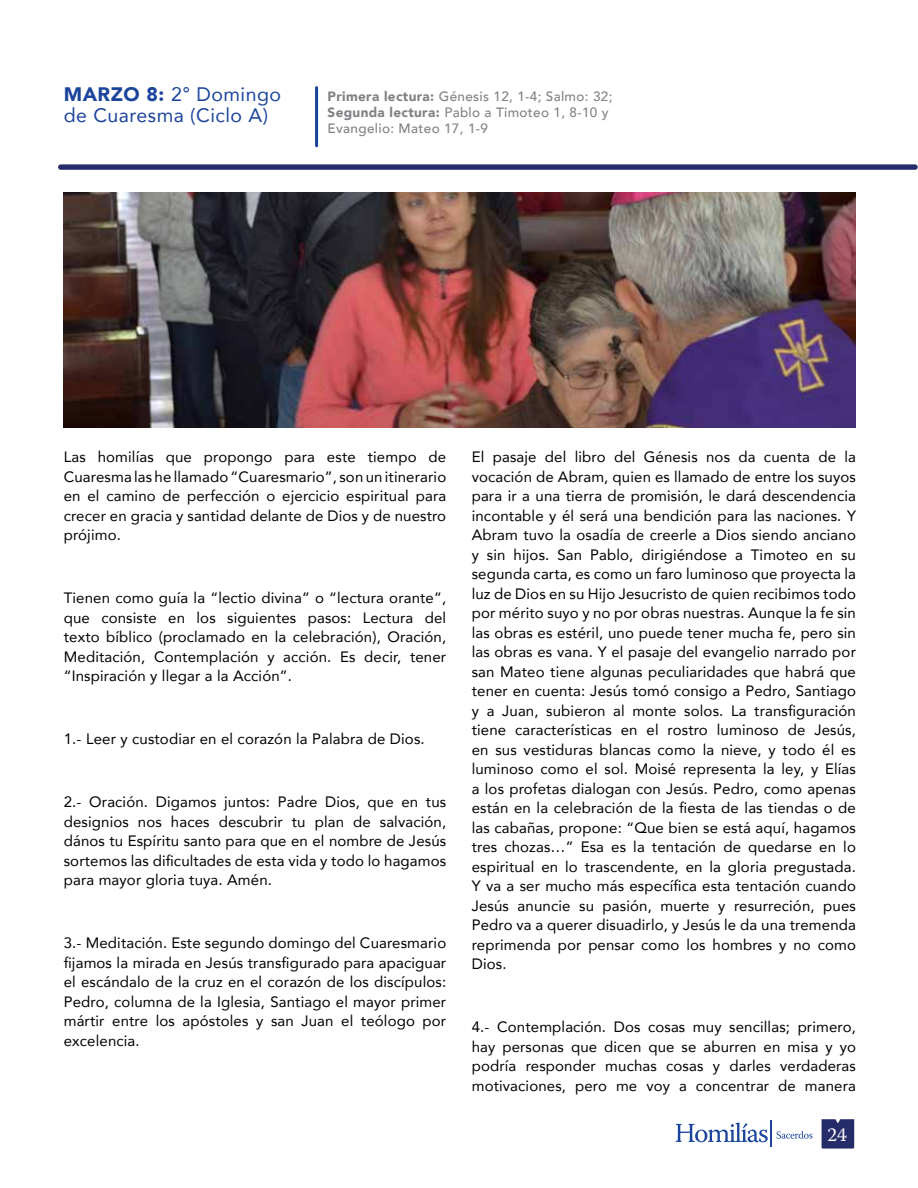
<style>
.page{position:relative;width:918px;height:1188px;background:#fff}
.page>*{position:absolute;margin:0;border:0;box-sizing:border-box;transform-origin:0 0}
.t1{font:19.5px/21px "Avenir";letter-spacing:.025em;color:#1b449c}
.t2{font:19.5px "Warnock Pro";color:#fff}
.t3{font:15px/19.5px "Avenir";letter-spacing:.01em;color:#000;text-align:justify}
.t4{font:500 13.5px/16.2px "Avenir";letter-spacing:.025em;color:#808285}
.s1{font-weight:900}
</style>
<div class="page">
<svg style="left:822px;top:1119px;width:32px;height:30px"></svg>
<svg style="left:675px;top:1121px;width:138px;height:26px"></svg>
<div style="left:58px;top:164px;width:860px;height:6px;background:#252c6a;border-radius:3px"></div>
<hr style="left:315px;top:88px;width:3px;height:58px;background:#1b449c">
<img style="left:64px;top:192px;width:792px;height:236px">
<h1 class="t1" style="left:64px;top:84px;width:219px"><span class="s1">MARZO 8:</span> 2° Domingo de Cuaresma (Ciclo A)</h1>
<p class="t4" style="left:328px;top:88px;width:286px"><span class="s1">Primera lectura:</span> Génesis 12, 1-4; Salmo: 32;<br><span class="s1">Segunda lectura:</span> Pablo a Timoteo 1, 8-10 y<br>Evangelio: Mateo 17, 1-9</p>
<p class="t3" style="left:64px;top:447px;width:384px">Las homilías que propongo para este tiempo de Cuaresma las he llamado “Cuaresmario”, son un itinerario en el camino de perfección o ejercicio espiritual para crecer en gracia y santidad delante de Dios y de nuestro prójimo.</p>
<p class="t3" style="left:64px;top:588px;width:384px">Tienen como guía la “lectio divina” o “lectura orante”, que consiste en los siguientes pasos: Lectura del texto bíblico (proclamado en la celebración), Oración, Meditación, Contemplación y acción. Es decir, tener “Inspiración y llegar a la Acción”.</p>
<p class="t3" style="left:64px;top:729px;width:362px">1.- Leer y custodiar en el corazón la Palabra de Dios.</p>
<p class="t3" style="left:64px;top:792px;width:384px">2.- Oración. Digamos juntos: Padre Dios, que en tus designios nos haces descubrir tu plan de salvación, dános tu Espíritu santo para que en el nombre de Jesús sortemos las dificultades de esta vida y todo lo hagamos para mayor gloria tuya. Amén.</p>
<p class="t3" style="left:64px;top:933px;width:384px">3.- Meditación. Este segundo domingo del Cuaresmario fijamos la mirada en Jesús transfigurado para apaciguar el escándalo de la cruz en el corazón de los discípulos:<br>Pedro, columna de la Iglesia, Santiago el mayor primer mártir entre los apóstoles y san Juan el teólogo por excelencia.</p>
<p class="t3" style="left:472px;top:447px;width:386px">El pasaje del libro del Génesis nos da cuenta de la vocación de Abram, quien es llamado de entre los suyos para ir a una tierra de promisión, le dará descendencia incontable y él será una bendición para las naciones. Y Abram tuvo la osadía de creerle a Dios siendo anciano y sin hijos. San Pablo, dirigiéndose a Timoteo en su segunda carta, es como un faro luminoso que proyecta la luz de Dios en su Hijo Jesucristo de quien recibimos todo por mérito suyo y no por obras nuestras. Aunque la fe sin las obras es estéril, uno puede tener mucha fe, pero sin las obras es vana. Y el pasaje del evangelio narrado por san Mateo tiene algunas peculiaridades que habrá que tener en cuenta: Jesús tomó consigo a Pedro, Santiago y a Juan, subieron al monte solos. La transfiguración tiene características en el rostro luminoso de Jesús, en sus vestiduras blancas como la nieve, y todo él es luminoso como el sol. Moisé representa la ley, y Elías a los profetas dialogan con Jesús. Pedro, como apenas están en la celebración de la fiesta de las tiendas o de las cabañas, propone: “Que bien se está aquí, hagamos tres chozas…” Esa es la tentación de quedarse en lo espiritual en lo trascendente, en la gloria pregustada.<br>Y va a ser mucho más específica esta tentación cuando Jesús anuncie su pasión, muerte y resurreción, pues Pedro va a querer disuadirlo, y Jesús le da una tremenda reprimenda por pensar como los hombres y no como Dios.</p>
<p class="t3" style="left:472px;top:1017px;width:386px">4.- Contemplación. Dos cosas muy sencillas; primero, hay personas que dicen que se aburren en misa y yo podría responder muchas cosas y darles verdaderas motivaciones, pero me voy a concentrar de manera</p>
<h1 class="t2" style="left:828px;top:1123px;width:21px">24</h1>
</div>
